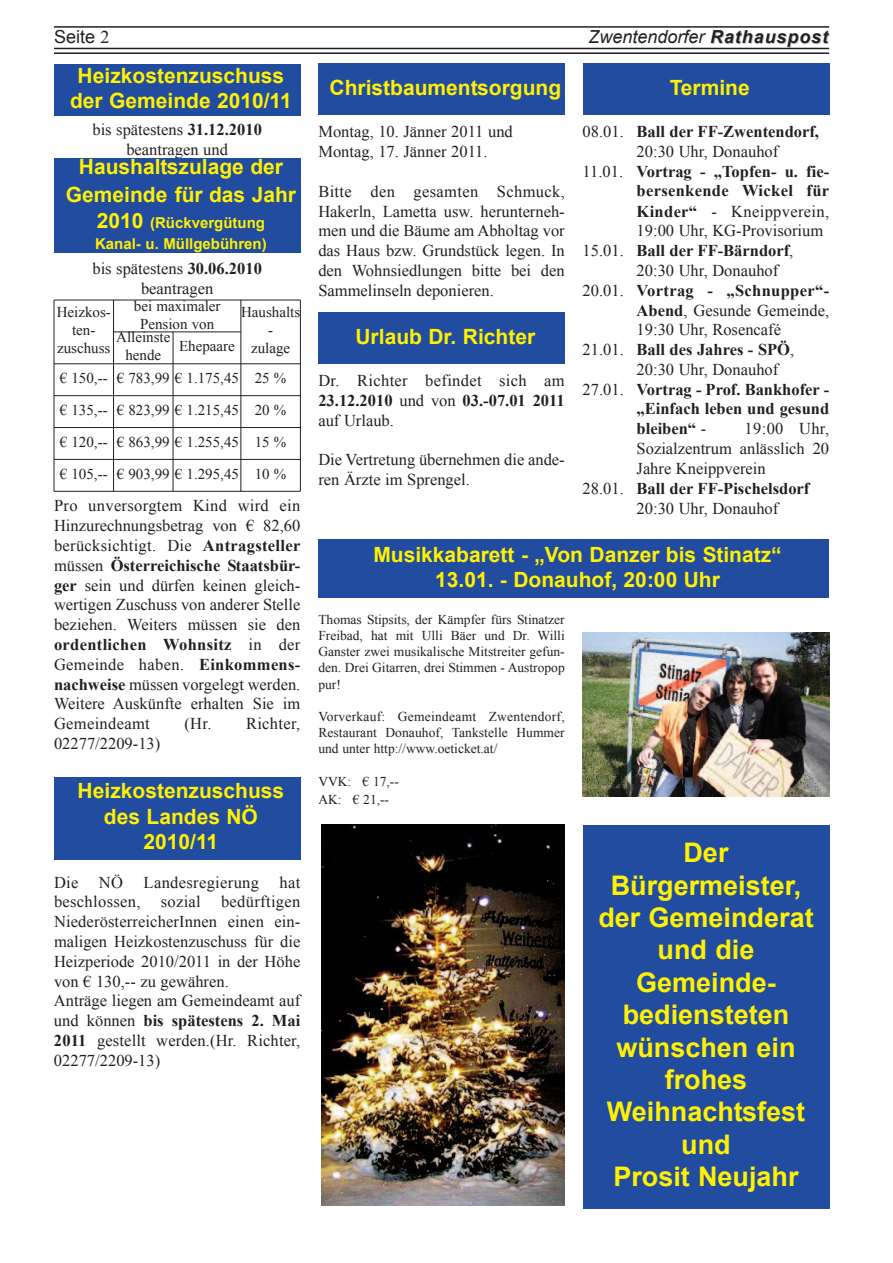
<style>
.page{position:relative;width:893px;height:1263px;background:#fff}
.page>*{position:absolute;margin:0;border:0;box-sizing:border-box;transform-origin:0 0}
.t1{font:700 27px/32.4px "Arial";color:#fff101;text-align:center}
.t2{font:700 21px/25.2px "Arial";color:#fff101;text-align:center}
.t3{font:italic 18px "Arial";color:#231f20}
.t4{font:18px "Arial";color:#231f20}
.t5{font:16.5px/19.8px "Times New Roman";color:#231f20;text-align:justify}
.t6{font:700 16.5px "Times New Roman";color:#231f20}
.t7{font:700 16.5px "Times New Roman";letter-spacing:.02em;color:#231f20}
.t8{font:16.5px "Times New Roman";letter-spacing:.02em;color:#231f20}
.t9{font:15px/18px "Times New Roman";color:#231f20;text-align:center}
.t10{font:700 15px/20.9px "Arial";color:#fff101}
.t11{font:13.5px/16.2px "Times New Roman";color:#231f20;text-align:justify}
.s1{font-family:"Times New Roman"}
.s2{font-weight:700}
.s3{font-size:21px}
.s4{font-weight:400}
</style>
<div class="page">
<hr style="left:54px;top:26px;width:775px;height:2px;background:#231f20">
<hr style="left:54px;top:48px;width:775px;height:1px;background:#231f20">
<hr style="left:54px;top:52px;width:775px;height:2px;background:#231f20">
<div style="left:54px;top:64px;width:246px;height:52px;background:#214ca0"></div>
<div style="left:54px;top:158px;width:246px;height:95px;background:#214ca0"></div>
<hr style="left:54px;top:300px;width:1px;height:191px;background:#231f20">
<hr style="left:113px;top:300px;width:1px;height:191px;background:#231f20">
<hr style="left:173px;top:332px;width:1px;height:159px;background:#231f20">
<hr style="left:241px;top:300px;width:1px;height:191px;background:#231f20">
<hr style="left:300px;top:300px;width:1px;height:191px;background:#231f20">
<hr style="left:54px;top:300px;width:246px;height:1px;background:#231f20">
<hr style="left:114px;top:332px;width:127px;height:1px;background:#231f20">
<hr style="left:54px;top:363px;width:246px;height:1px;background:#231f20">
<hr style="left:54px;top:395px;width:246px;height:1px;background:#231f20">
<hr style="left:54px;top:427px;width:246px;height:1px;background:#231f20">
<hr style="left:54px;top:459px;width:246px;height:1px;background:#231f20">
<hr style="left:54px;top:491px;width:246px;height:1px;background:#231f20">
<div style="left:318px;top:64px;width:247px;height:51px;background:#214ca0"></div>
<div style="left:54px;top:777px;width:246px;height:82px;background:#214ca0"></div>
<div style="left:318px;top:312px;width:247px;height:52px;background:#214ca0"></div>
<div style="left:583px;top:64px;width:246px;height:51px;background:#214ca0"></div>
<img style="left:322px;top:825px;width:243px;height:380px">
<div style="left:583px;top:825px;width:246px;height:384px;background:#214ca0"></div>
<div style="left:318px;top:540px;width:511px;height:58px;background:#214ca0"></div>
<img style="left:583px;top:632px;width:246px;height:164px">
<p class="t4" style="left:54px;top:27px;width:57px">Seite <span class="s1">2</span></p>
<p class="t3" style="left:589px;top:27px;width:241px">Zwentendorfer <span class="s2">Rathauspost</span></p>
<p class="t2" style="left:70px;top:63px;width:223px">Heizkostenzuschuss der Gemeinde 2010/11</p>
<p class="t5" style="left:92px;top:120px;width:171px;text-align:center">bis spätestens <span class="s2">31.12.2010 </span>beantragen und</p>
<p class="t2" style="left:66px;top:153px;width:232px;line-height:27.5px">Haushaltszulage der<br>Gemeinde für das Jahr</p>
<p class="t10" style="left:95px;top:213px;width:173px"><span class="s3">2010</span> (Rückvergütung<br>Kanal- u. Müllgebühren)</p>
<p class="t5" style="left:92px;top:258px;width:171px;text-align:center">bis spätestens <span class="s2">30.06.2010 </span>beantragen</p>
<p class="t9" style="left:57px;top:303px;width:56px">Heizkos&shy;ten&shy;zuschuss</p>
<p class="t9" style="left:134px;top:296px;width:88px">bei maximaler<br>Pension von</p>
<p class="t9" style="left:241px;top:303px;width:61px">Haushalts -<br>zulage</p>
<p class="t9" style="left:116px;top:328px;width:56px">Alleinste hende</p>
<p class="t9" style="left:60px;top:330px;width:228px;line-height:32px;text-align:left;text-indent:119px">Ehepaare<br>€ 150,-- € 783,99 € 1.175,45 25 % € 135,-- € 823,99 € 1.215,45 20 % € 120,-- € 863,99 € 1.255,45 15 % € 105,-- € 903,99 € 1.295,45 10 %</p>
<p class="t5" style="left:54px;top:496px;width:248px">Pro unversorgtem Kind wird ein Hinzurechnungsbetrag von € 82,60 berücksichtigt. Die <span class="s2">Antragsteller </span>müssen <span class="s2">Österreichische Staatsbür&shy;ger</span> sein und dürfen keinen gleich&shy;wertigen Zuschuss von anderer Stelle beziehen. Weiters müssen sie den <span class="s2">ordentlichen Wohnsitz</span> in der Gemeinde haben. <span class="s2">Einkommens&shy;nachweise</span> müssen vorgelegt werden.<br>Weitere Auskünfte erhalten Sie im Gemeindeamt</p>
<p class="t8" style="left:184px;top:714px;width:117px">(Hr. Richter,</p>
<p class="t5" style="left:54px;top:733px;width:108px">02277/2209-13)</p>
<p class="t2" style="left:78px;top:778px;width:208px">Heizkostenzuschuss des Landes NÖ<br>2010/11</p>
<p class="t5" style="left:54px;top:872px;width:248px;text-align:left">Die NÖ Landesregierung hat beschlossen, sozial bedürftigen<br>NiederösterreicherInnen einen ein&shy;maligen Heizkostenzuschuss für die<br>Heizperiode 2010/2011 in der Höhe von € 130,-- zu gewähren.<br>Anträge liegen am Gemeindeamt auf und können <span class="s2">bis spätestens 2. Mai<br>2011</span> gestellt werden.(Hr. Richter,<br>02277/2209-13)</p>
<p class="t2" style="left:330px;top:75px;width:233px">Christbaumentsorgung</p>
<p class="t5" style="left:318px;top:122px;width:196px">Montag, 10. Jänner 2011 und<br>Montag, 17. Jänner 2011.</p>
<p class="t5" style="left:318px;top:181px;width:248px">Bitte den gesamten Schmuck, Hakerln, Lametta usw. herunterneh&shy;men und die Bäume am Abholtag vor das Haus bzw. Grundstück legen. In den Wohnsiedlungen bitte bei den Sammelinseln deponieren.</p>
<p class="t2" style="left:355px;top:324px;width:181px">Urlaub Dr. Richter</p>
<p class="t5" style="left:318px;top:371px;width:248px">Dr. Richter befindet sich am <span class="s2">23.12.2010</span> und von <span class="s2">03.-07.01 2011 </span>auf Urlaub.</p>
<p class="t5" style="left:318px;top:450px;width:248px">Die Vertretung übernehmen die ande&shy;ren Ärzte im Sprengel.</p>
<p class="t2" style="left:670px;top:75px;width:82px">Termine</p>
<p class="t6" style="left:583px;top:123px;width:238px"><span class="s4">08.01.</span> Ball der FF-Zwentendorf,</p>
<p class="t5" style="left:637px;top:142px;width:143px">20:30 Uhr, Donauhof</p>
<p class="t6" style="left:583px;top:162px;width:248px"><span class="s4">11.01.</span> Vortrag - „Topfen- u. fie-</p>
<p class="t7" style="left:637px;top:182px;width:194px">bersenkende Wickel für</p>
<p class="t8" style="left:637px;top:202px;width:194px"><span class="s2">Kinder“</span> - Kneippverein,</p>
<p class="t5" style="left:637px;top:221px;width:188px">19:00 Uhr, KG-Provisorium</p>
<p class="t6" style="left:583px;top:241px;width:212px"><span class="s4">15.01.</span> Ball der FF-Bärndorf<span class="s4">,</span></p>
<p class="t5" style="left:637px;top:260px;width:143px">20:30 Uhr, Donauhof</p>
<p class="t7" style="left:583px;top:281px;width:248px"><span class="s4">20.01.</span> Vortrag - „Schnupper“-</p>
<p class="t5" style="left:637px;top:300px;width:194px"><span class="s2">Abend</span>, Gesunde Gemeinde,</p>
<p class="t5" style="left:637px;top:320px;width:146px">19:30 Uhr, Rosencafé</p>
<p class="t6" style="left:583px;top:340px;width:213px"><span class="s4">21.01.</span> Ball des Jahres - SPÖ<span class="s4">,</span></p>
<p class="t5" style="left:637px;top:359px;width:143px">20:30 Uhr, Donauhof</p>
<p class="t6" style="left:583px;top:380px;width:248px"><span class="s4">27.01.</span> Vortrag - Prof. Bankhofer -</p>
<p class="t6" style="left:637px;top:400px;width:194px">„Einfach leben und gesund</p>
<p class="t6" style="left:637px;top:420px;width:71px">bleiben“ <span class="s4">-</span></p>
<p class="t5" style="left:745px;top:419px;width:86px">19:00 Uhr,</p>
<p class="t5" style="left:637px;top:439px;width:194px">Sozialzentrum anlässlich 20</p>
<p class="t5" style="left:637px;top:458px;width:131px">Jahre Kneippverein</p>
<p class="t6" style="left:583px;top:479px;width:228px"><span class="s4">28.01.</span> Ball der FF-Pischelsdorf</p>
<p class="t5" style="left:637px;top:498px;width:143px">20:30 Uhr, Donauhof</p>
<p class="t2" style="left:373px;top:542px;width:410px">Musikkabarett - „Von Danzer bis Stinatz“<br>13.01. - Donauhof, 20:00 Uhr</p>
<p class="t11" style="left:318px;top:611px;width:248px">Thomas Stipsits, der Kämpfer fürs Stinatzer Freibad, hat mit Ulli Bäer und Dr. Willi Ganster zwei musikalische Mitstreiter gefun&shy;den. Drei Gitarren, drei Stimmen - Austropop pur!</p>
<p class="t11" style="left:318px;top:708px;width:248px">Vorverkauf: Gemeindeamt Zwentendorf, Restaurant Donauhof, Tankstelle Hummer und unter http://www.oeticket.at/</p>
<p class="t11" style="left:318px;top:772px;width:82px;line-height:18.3px">VVK: € 17,--<br>AK: € 21,--</p>
<h1 class="t1" style="left:598px;top:836px;width:217px">Der<br>Bürgermeister, der Gemeinderat und die<br>Gemeinde&shy;bediensteten wünschen ein frohes<br>Weihnachtsfest und<br>Prosit Neujahr</h1>
</div>
